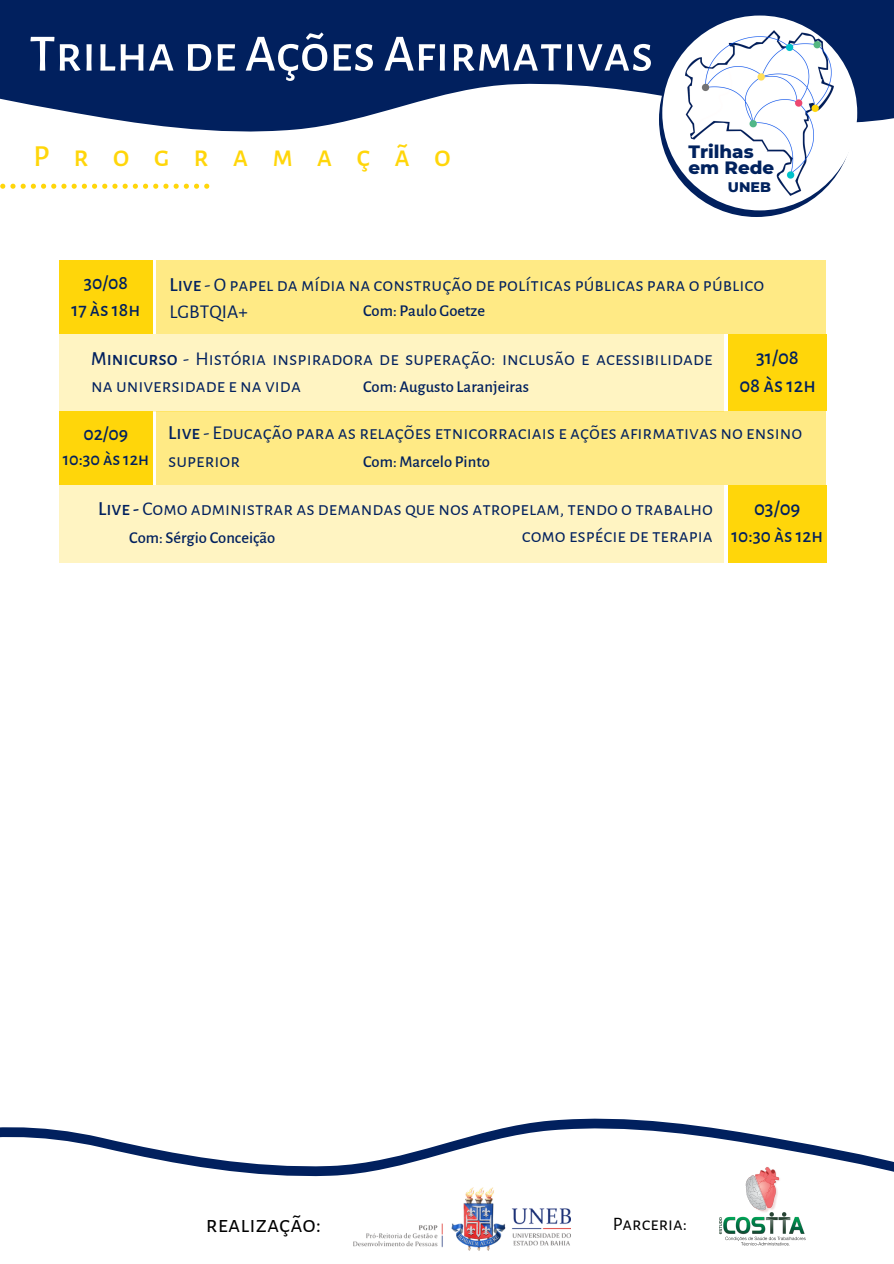
<style>
.page{position:relative;width:894px;height:1264px;background:#fff}
.page>*{position:absolute;margin:0;border:0;box-sizing:border-box;transform-origin:0 0}
.t1{font:500 52.5px "Alegreya Sans SC";color:#fff}
.t2{font:500 30px "Alegreya Sans SC";letter-spacing:.8em;color:#ffd60a}
.t3{font:24px "Alegreya Sans SC";color:#000}
.t4{font:500 20.85px "Alegreya Sans SC";color:#01205e}
.t5{font:500 20.7px "Alegreya Sans SC";color:#01205e}
.t6{font:500 19.8px "Alegreya Sans SC";color:#01205e}
.t7{font:19.5px/27px "Alegreya Sans SC";color:#01205e}
.t8{font:500 19.35px "Alegreya Sans SC";color:#01205e}
.t9{font:19.05px "Alegreya Sans SC";color:#000}
.t10{font:800 18.3px "Montserrat";color:#01225e}
.t11{font:500 18.3px "Alegreya Sans SC";color:#01205e}
.t12{font:500 16.5px "Alegreya Sans";color:#01205e}
.t13{font:800 14.25px "Montserrat";color:#01225e}
.s1{font-weight:500}
</style>
<div class="page">
<div style="left:59px;top:260px;width:94px;height:73px;background:#ffd60a"></div>
<div style="left:59px;top:411px;width:94px;height:73px;background:#ffd60a"></div>
<div style="left:727px;top:485px;width:98px;height:77px;background:#ffd60a"></div>
<svg style="left:0;top:1118px;width:893px;height:133px"></svg>
<svg style="left:0;top:0;width:893px;height:132px;fill:#01205e"></svg>
<div style="left:59px;top:334px;width:664px;height:77px;background:#fff4c2"></div>
<div style="left:157px;top:260px;width:668px;height:73px;background:#ffea85"></div>
<div style="left:728px;top:334px;width:98px;height:76px;background:#ffd60a"></div>
<div style="left:157px;top:411px;width:668px;height:73px;background:#ffea85"></div>
<div style="left:59px;top:485px;width:664px;height:77px;background:#fff4c2"></div>
<svg style="left:0;top:184px;width:66px;height:5px"></svg>
<svg style="left:72px;top:184px;width:45px;height:5px"></svg>
<svg style="left:123px;top:184px;width:86px;height:5px"></svg>
<img style="left:712px;top:1164px;width:101px;height:87px">
<img style="left:354px;top:1187px;width:216px;height:63px">
<svg style="left:658px;top:22px;width:195px;height:195px"></svg>
<div style="left:662px;top:16px;width:195px;height:194px;background:#fff;border-radius:50%"></div>
<img style="left:685px;top:30px;width:148px;height:165px">
<p class="t1" style="left:29px;top:29px;width:625px">Trilha de Ações Afirmativas</p>
<p class="t2" style="left:33px;top:142px;width:418px">Programação</p>
<p class="t10" style="left:688px;top:140px;width:67px">Trilhas</p>
<p class="t10" style="left:688px;top:156px;width:87px">em Rede</p>
<p class="t13" style="left:727px;top:178px;width:45px">UNEB</p>
<p class="t6" style="left:84px;top:273px;width:46px">30/08</p>
<p class="t6" style="left:71px;top:300px;width:70px">17 às 18h</p>
<p class="t7" style="left:169px;top:271px;width:596px"><span class="s1">Live</span> - O papel da mídia na construção de políticas públicas para o público<br>LGBTQIA+</p>
<p class="t5" style="left:756px;top:347px;width:44px">31/08</p>
<p class="t5" style="left:739px;top:375px;width:78px">08 às 12h</p>
<p class="t12" style="left:363px;top:302px;width:124px">Com: Paulo Goetze</p>
<p class="t7" style="left:91px;top:345px;width:622px"><span class="s1">Minicurso</span> - História inspiradora de superação: inclusão e acessibilidade na universidade e na vida</p>
<p class="t12" style="left:363px;top:379px;width:167px">Com: Augusto Laranjeiras</p>
<p class="t7" style="left:168px;top:420px;width:635px"><span class="s1">Live</span> - Educação para as relações etnicorraciais e ações afirmativas no ensino superior</p>
<p class="t4" style="left:753px;top:498px;width:48px">03/09</p>
<p class="t8" style="left:731px;top:526px;width:93px">10:30 às 12h</p>
<p class="t6" style="left:83px;top:423px;width:46px">02/09</p>
<p class="t11" style="left:63px;top:451px;width:88px">10:30 às 12h</p>
<p class="t12" style="left:363px;top:453px;width:128px">Com: Marcelo Pinto</p>
<p class="t7" style="left:98px;top:495px;width:616px;text-align:right"><span class="s1">Live -</span> Como administrar as demandas que nos atropelam, tendo o trabalho como espécie de terapia</p>
<p class="t12" style="left:129px;top:529px;width:148px">Com: Sérgio Conceição</p>
<p class="t3" style="left:206px;top:1212px;width:117px">realização:</p>
<p class="t9" style="left:612px;top:1214px;width:76px">Parceria:</p>
</div>
